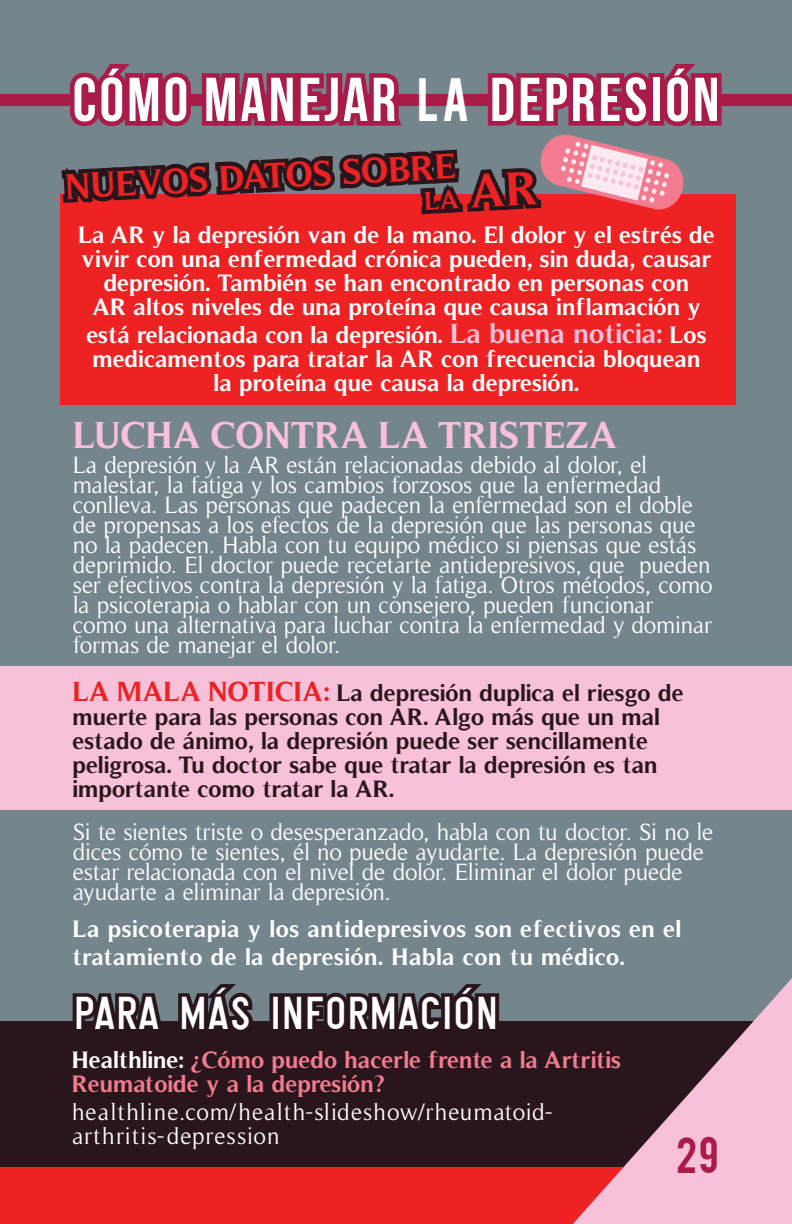
<style>
.page{position:relative;width:792px;height:1224px;background:#75858c}
.page>*{position:absolute;margin:0;border:0;box-sizing:border-box;transform-origin:0 0}
.t1{font:61.8px "Bebas Neue";letter-spacing:.05em;color:#fff}
.t2{font:48px "Gliscor Gothic";letter-spacing:.03em;color:#fff}
.t3{font:40px "Bebas";color:#a91b49}
.t4{font:700 38px "Timeless";color:#f7c1d9}
.t5{font:700 36px "Timeless";color:#ee2123}
.t6{font:700 26px "Timeless";color:#ee2123}
.t7{font:24px/20px "Timeless";letter-spacing:-.01em;color:#fff}
.t8{font:700 24px/24px "Timeless";color:#fff;text-align:center}
.t9{font:700 24px/24px "Timeless";color:#29161c}
.t10{font:700 24px/28px "Timeless";letter-spacing:.02em;color:#fff}
.t11{font:700 24px/24px "Timeless";color:#f27b8f}
.t12{font:24px/24px "Timeless";letter-spacing:.04em;color:#fff}
.s1{font-family:"Bebas";font-size:48px}
.s2{font-size:48px}
.s3{font-size:28px;color:#f7c1d9}
.s4{font-size:28px;color:#ee2123}
.s5{color:#fff}
</style>
<div class="page">
<div style="left:0;top:94px;width:792px;height:12px;background:#a91b49"></div>
<svg style="left:60px;top:64px;width:666px;height:341px"></svg>
<div style="left:0;top:666px;width:792px;height:144px;background:#f7c1d9"></div>
<div style="left:0;top:1021px;width:792px;height:203px;background:#29161c"></div>
<svg style="left:72px;top:993px;width:89px;height:28px;background:#322329"></svg>
<svg style="left:178px;top:984px;width:75px;height:37px"></svg>
<div style="left:269px;top:993px;width:13px;height:40px;border:8px solid #29161c"></div>
<svg style="left:277px;top:984px;width:223px;height:49px"></svg>
<div style="left:0;top:1167px;width:792px;height:57px;background:#ee2123"></div>
<svg style="left:573px;top:978px;width:219px;height:246px"></svg>
<h2 class="t1" style="left:73px;top:66px;width:648px">CÓMO MANEJAR <span class="s1">LA</span> DEPRESIÓN</h2>
<h3 class="t5" style="left:65px;top:165px;width:393px;rotate:-3deg">NUEVOS DATOS SOBRE</h3>
<h3 class="t6" style="left:424px;top:186px;width:116px;rotate:-3deg">LA <span class="s2">AR</span></h3>
<p class="t8" style="left:78px;top:222px;width:638px">La AR y la depresión van de la mano. El dolor y el estrés de vivir con una enfermedad crónica pueden, sin duda, causar depresión. También se han encontrado en personas con<br>AR altos niveles de una proteína que causa inflamación y</p>
<p class="t8" style="left:87px;top:322px;width:622px">está relacionada con la depresión. <span class="s3">La buena noticia:</span> Los medicamentos para tratar la AR con frecuencia bloquean la proteína que causa la depresión.</p>
<h3 class="t4" style="left:74px;top:413px;width:546px">LUCHA CONTRA LA TRISTEZA</h3>
<p class="t7" style="left:73px;top:455px;width:641px">La depresión y la AR están relacionadas debido al dolor, el malestar, la fatiga y los cambios forzosos que la enfermedad conlleva. Las personas que padecen la enfermedad son el doble de propensas a los efectos de la depresión que las personas que no la padecen. Habla con tu equipo médico si piensas que estás deprimido. El doctor puede recetarte antidepresivos, que pueden ser efectivos contra la depresión y la fatiga. Otros métodos, como la psicoterapia o hablar con un consejero, pueden funcionar como una alternativa para luchar contra la enfermedad y dominar formas de manejar el dolor.</p>
<p class="t9" style="left:73px;top:680px;width:613px"><span class="s4">LA MALA NOTICIA:</span> La depresión duplica el riesgo de muerte para las personas con AR. Algo más que un mal estado de ánimo, la depresión puede ser sencillamente peligrosa. Tu doctor sabe que tratar la depresión es tan importante como tratar la AR.</p>
<p class="t7" style="left:73px;top:822px;width:642px">Si te sientes triste o desesperanzado, habla con tu doctor. Si no le dices cómo te sientes, él no puede ayudarte. La depresión puede estar relacionada con el nivel de dolor. Eliminar el dolor puede ayudarte a eliminar la depresión.</p>
<p class="t10" style="left:73px;top:915px;width:610px">La psicoterapia y los antidepresivos son efectivos en el tratamiento de la depresión. Habla con tu médico.</p>
<h3 class="t2" style="left:74px;top:985px;width:425px">PARA MÁS INFORMACIÓN</h3>
<p class="t11" style="left:72px;top:1047px;width:551px"><span class="s5">Healthline:</span> ¿Cómo puedo hacerle frente a la Artritis<br>Reumatoide y a la depresión?</p>
<p class="t12" style="left:72px;top:1100px;width:482px">healthline.com/health-slideshow/rheumatoid&shy;arthritis-depression</p>
<h3 class="t3" style="left:676px;top:1126px;width:44px">29</h3>
</div>
